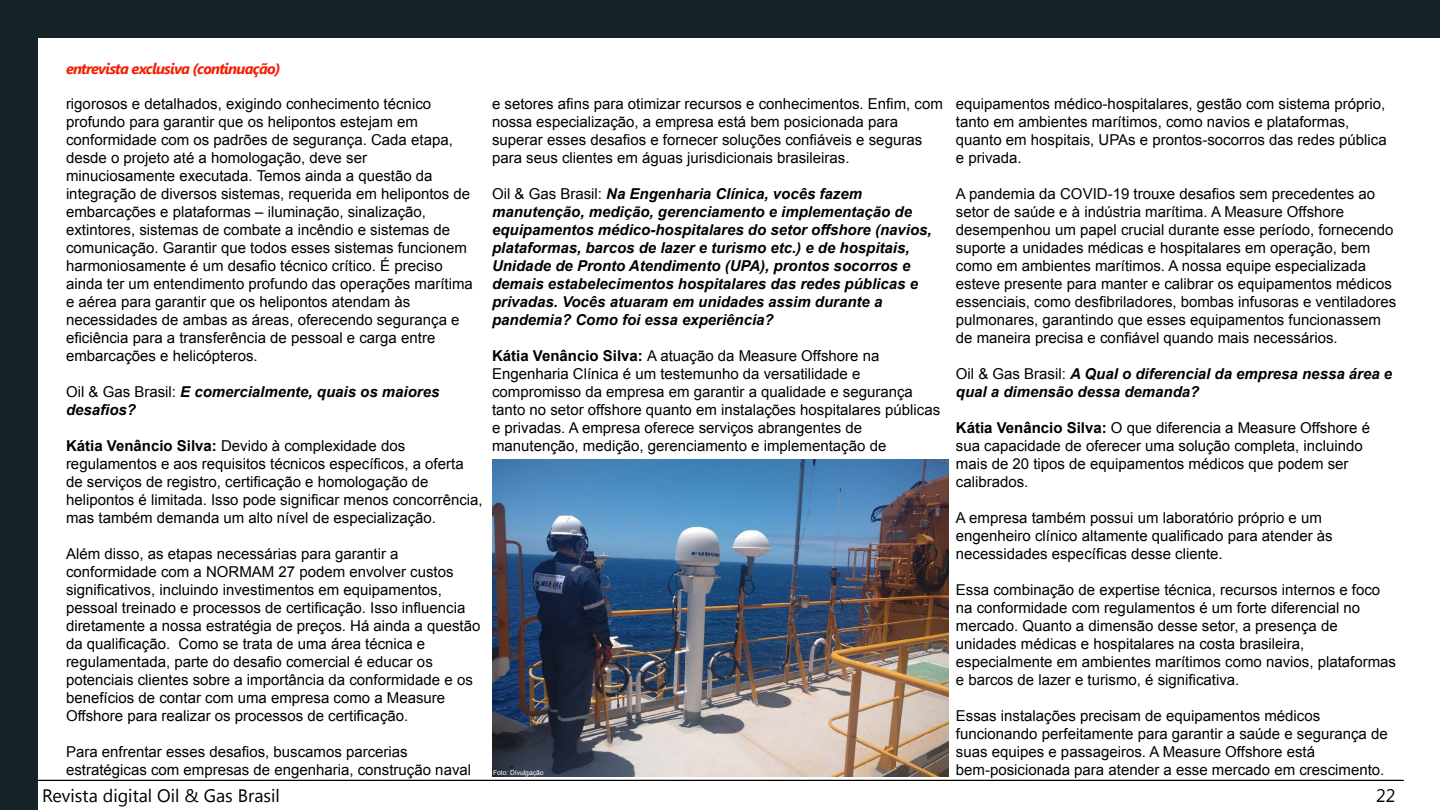
<style>
.page{position:relative;width:1440px;height:810px;background:#fff}
.page>*{position:absolute;margin:0;border:0;box-sizing:border-box;transform-origin:0 0}
.t1{font:18px "Segoe UI Emoji";color:#000}
.t2{font:15px/18px "Arial";color:#000}
.t3{font:italic 700 15px/18px "Arial";color:#000}
.t4{font:italic 700 15px "Segoe UI";letter-spacing:-.05em;color:#f41f04}
.t5{font:6.75px "Arial";color:#fff}
.s1{font-weight:400;font-style:normal}
.s2{font-weight:700}
</style>
<div class="page">
<div style="left:0;top:0;width:38px;height:810px;background:#142428"></div>
<div style="left:35px;top:0;width:1405px;height:38px;background:#162427"></div>
<svg style="left:37px;top:780px;width:1367px;height:1px"></svg>
<img style="left:492px;top:459px;width:457px;height:318px">
<p class="t4" style="left:66px;top:60px;width:216px">entrevista exclusiva (continuação)</p>
<p class="t2" style="left:66px;top:95px;width:408px">rigorosos e detalhados, exigindo conhecimento técnico profundo para garantir que os helipontos estejam em conformidade com os padrões de segurança. Cada etapa, desde o projeto até a homologação, deve ser minuciosamente executada. Temos ainda a questão da integração de diversos sistemas, requerida em helipontos de embarcações e plataformas – iluminação, sinalização, extintores, sistemas de combate a incêndio e sistemas de comunicação. Garantir que todos esses sistemas funcionem harmoniosamente é um desafio técnico crítico. É preciso ainda ter um entendimento profundo das operações marítima e aérea para garantir que os helipontos atendam às necessidades de ambas as áreas, oferecendo segurança e eficiência para a transferência de pessoal e carga entre embarcações e helicópteros.</p>
<p class="t3" style="left:66px;top:383px;width:375px"><span class="s1">Oil &amp; Gas Brasil:</span> E comercialmente, quais os maiores desafios?</p>
<p class="t2" style="left:66px;top:437px;width:418px"><span class="s2">Kátia Venâncio Silva:</span> Devido à complexidade dos regulamentos e aos requisitos técnicos específicos, a oferta de serviços de registro, certificação e homologação de helipontos é limitada. Isso pode significar menos concorrência, mas também demanda um alto nível de especialização.</p>
<p class="t2" style="left:66px;top:545px;width:416px">Além disso, as etapas necessárias para garantir a conformidade com a NORMAM 27 podem envolver custos significativos, incluindo investimentos em equipamentos, pessoal treinado e processos de certificação. Isso influencia diretamente a nossa estratégia de preços. Há ainda a questão da qualificação. Como se trata de uma área técnica e regulamentada, parte do desafio comercial é educar os potenciais clientes sobre a importância da conformidade e os benefícios de contar com uma empresa como a Measure Offshore para realizar os processos de certificação.</p>
<p class="t2" style="left:66px;top:743px;width:407px">Para enfrentar esses desafios, buscamos parcerias estratégicas com empresas de engenharia, construção naval</p>
<p class="t1" style="left:62px;top:783px;width:28px">❖▲▼</p>
<p class="t1" style="left:175px;top:783px;width:6px">●</p>
<p class="t1" style="left:225px;top:783px;width:56px">▲ ▲●</p>
<p class="t2" style="left:492px;top:95px;width:452px">e setores afins para otimizar recursos e conhecimentos. Enfim, com nossa especialização, a empresa está bem posicionada para superar esses desafios e fornecer soluções confiáveis e seguras para seus clientes em águas jurisdicionais brasileiras.</p>
<p class="t3" style="left:492px;top:185px;width:441px"><span class="s1">Oil &amp; Gas Brasil:</span> Na Engenharia Clínica, vocês fazem manutenção, medição, gerenciamento e implementação de equipamentos médico-hospitalares do setor offshore (navios, plataformas, barcos de lazer e turismo etc.) e de hospitais, Unidade de Pronto Atendimento (UPA), prontos socorros e demais estabelecimentos hospitalares das redes públicas e privadas. Vocês atuaram em unidades assim durante a pandemia? Como foi essa experiência?</p>
<p class="t2" style="left:492px;top:347px;width:450px"><span class="s2">Kátia Venâncio Silva:</span> A atuação da Measure Offshore na Engenharia Clínica é um testemunho da versatilidade e compromisso da empresa em garantir a qualidade e segurança tanto no setor offshore quanto em instalações hospitalares públicas e privadas. A empresa oferece serviços abrangentes de manutenção, medição, gerenciamento e implementação de</p>
<p class="t2" style="left:956px;top:95px;width:432px">equipamentos médico-hospitalares, gestão com sistema próprio, tanto em ambientes marítimos, como navios e plataformas, quanto em hospitais, UPAs e prontos-socorros das redes pública e privada.</p>
<p class="t2" style="left:956px;top:185px;width:442px">A pandemia da COVID-19 trouxe desafios sem precedentes ao setor de saúde e à indústria marítima. A Measure Offshore desempenhou um papel crucial durante esse período, fornecendo suporte a unidades médicas e hospitalares em operação, bem como em ambientes marítimos. A nossa equipe especializada esteve presente para manter e calibrar os equipamentos médicos essenciais, como desfibriladores, bombas infusoras e ventiladores pulmonares, garantindo que esses equipamentos funcionassem de maneira precisa e confiável quando mais necessários.</p>
<p class="t3" style="left:956px;top:365px;width:438px"><span class="s1">Oil &amp; Gas Brasil:</span> A Qual o diferencial da empresa nessa área e qual a dimensão dessa demanda?</p>
<p class="t2" style="left:956px;top:419px;width:416px"><span class="s2">Kátia Venâncio Silva:</span> O que diferencia a Measure Offshore é sua capacidade de oferecer uma solução completa, incluindo mais de 20 tipos de equipamentos médicos que podem ser calibrados.</p>
<p class="t2" style="left:956px;top:509px;width:378px">A empresa também possui um laboratório próprio e um engenheiro clínico altamente qualificado para atender às necessidades específicas desse cliente.</p>
<p class="t2" style="left:956px;top:581px;width:442px">Essa combinação de expertise técnica, recursos internos e foco na conformidade com regulamentos é um forte diferencial no mercado. Quanto a dimensão desse setor, a presença de unidades médicas e hospitalares na costa brasileira, especialmente em ambientes marítimos como navios, plataformas e barcos de lazer e turismo, é significativa.</p>
<p class="t2" style="left:956px;top:707px;width:433px">Essas instalações precisam de equipamentos médicos funcionando perfeitamente para garantir a saúde e segurança de suas equipes e passageiros. A Measure Offshore está</p>
<p class="t5" style="left:493px;top:768px;width:52px">Foto: Divulgação</p>
<p class="t2" style="left:956px;top:761px;width:430px">bem-posicionada para atender a esse mercado em crescimento.</p>
</div>
